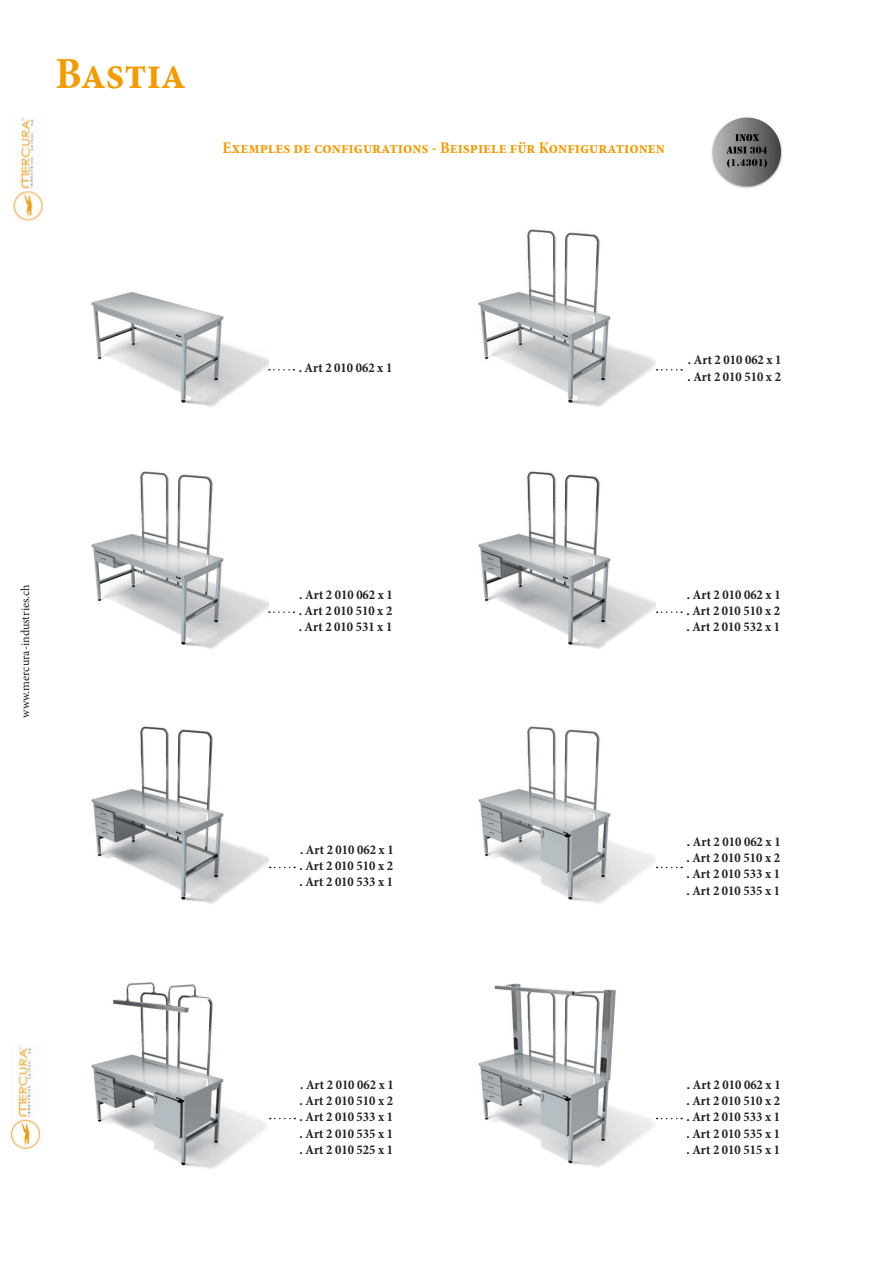
<style>
.page{position:relative;width:893px;height:1263px;background:#fff}
.page>*{position:absolute;margin:0;border:0;box-sizing:border-box;transform-origin:0 0}
.t1{font:700 condensed 45px "Minion Pro";letter-spacing:-.015em;color:#f49b00}
.t2{font:700 condensed 16.5px "Minion Pro";color:#f49b00}
.t3{font:700 condensed 13.5px "Minion Pro";color:#231f20}
.t4{font:12px "Minion Pro";color:#231f20}
</style>
<div class="page">
<img style="left:11px;top:1046px;width:30px;height:103px">
<img style="left:13px;top:118px;width:31px;height:103px">
<img style="left:711px;top:117px;width:71px;height:71px">
<img style="left:91px;top:291px;width:178px;height:116px">
<img style="left:478px;top:229px;width:178px;height:178px">
<img style="left:91px;top:471px;width:178px;height:178px">
<img style="left:478px;top:471px;width:178px;height:178px">
<img style="left:91px;top:726px;width:178px;height:178px">
<img style="left:478px;top:726px;width:178px;height:178px">
<img style="left:91px;top:982px;width:176px;height:187px">
<img style="left:478px;top:983px;width:176px;height:184px">
<svg style="left:269px;top:369px;width:25px;height:2px"></svg>
<svg style="left:657px;top:369px;width:25px;height:2px"></svg>
<svg style="left:657px;top:611px;width:25px;height:2px"></svg>
<svg style="left:269px;top:611px;width:25px;height:2px"></svg>
<svg style="left:657px;top:867px;width:25px;height:1px"></svg>
<svg style="left:270px;top:867px;width:25px;height:1px"></svg>
<svg style="left:657px;top:1118px;width:25px;height:1px"></svg>
<svg style="left:270px;top:1118px;width:25px;height:1px"></svg>
<p class="t1" style="left:55px;top:43px;width:132px">Bastia</p>
<p class="t2" style="left:222px;top:136px;width:444px">Exemples de configurations - Beispiele für Konfigurationen</p>
<p class="t3" style="left:299px;top:358px;width:95px">. Art 2 010 062 x 1</p>
<p class="t3" style="left:688px;top:351px;width:95px">. Art 2 010 062 x 1</p>
<p class="t3" style="left:687px;top:367px;width:95px">. Art 2 010 510 x 2</p>
<p class="t4" style="left:17px;top:718px;width:135px;rotate:-90deg">www.mercura-industries.ch</p>
<p class="t3" style="left:299px;top:585px;width:95px">. Art 2 010 062 x 1</p>
<p class="t3" style="left:299px;top:601px;width:95px">. Art 2 010 510 x 2</p>
<p class="t3" style="left:299px;top:617px;width:95px">. Art 2 010 531 x 1</p>
<p class="t3" style="left:300px;top:840px;width:95px">. Art 2 010 062 x 1</p>
<p class="t3" style="left:299px;top:857px;width:95px">. Art 2 010 510 x 2</p>
<p class="t3" style="left:299px;top:873px;width:95px">. Art 2 010 533 x 1</p>
<p class="t3" style="left:300px;top:1075px;width:95px">. Art 2 010 062 x 1</p>
<p class="t3" style="left:300px;top:1091px;width:95px">. Art 2 010 510 x 2</p>
<p class="t3" style="left:300px;top:1108px;width:95px">. Art 2 010 533 x 1</p>
<p class="t3" style="left:300px;top:1124px;width:95px">. Art 2 010 535 x 1</p>
<p class="t3" style="left:300px;top:1140px;width:95px">. Art 2 010 525 x 1</p>
<p class="t3" style="left:687px;top:585px;width:95px">. Art 2 010 062 x 1</p>
<p class="t3" style="left:686px;top:601px;width:95px">. Art 2 010 510 x 2</p>
<p class="t3" style="left:686px;top:617px;width:95px">. Art 2 010 532 x 1</p>
<p class="t3" style="left:687px;top:832px;width:95px">. Art 2 010 062 x 1</p>
<p class="t3" style="left:686px;top:848px;width:95px">. Art 2 010 510 x 2</p>
<p class="t3" style="left:686px;top:865px;width:95px">. Art 2 010 533 x 1</p>
<p class="t3" style="left:686px;top:881px;width:95px">. Art 2 010 535 x 1</p>
<p class="t3" style="left:687px;top:1075px;width:95px">. Art 2 010 062 x 1</p>
<p class="t3" style="left:686px;top:1091px;width:95px">. Art 2 010 510 x 2</p>
<p class="t3" style="left:686px;top:1108px;width:95px">. Art 2 010 533 x 1</p>
<p class="t3" style="left:686px;top:1124px;width:95px">. Art 2 010 535 x 1</p>
<p class="t3" style="left:686px;top:1140px;width:95px">. Art 2 010 515 x 1</p>
</div>
